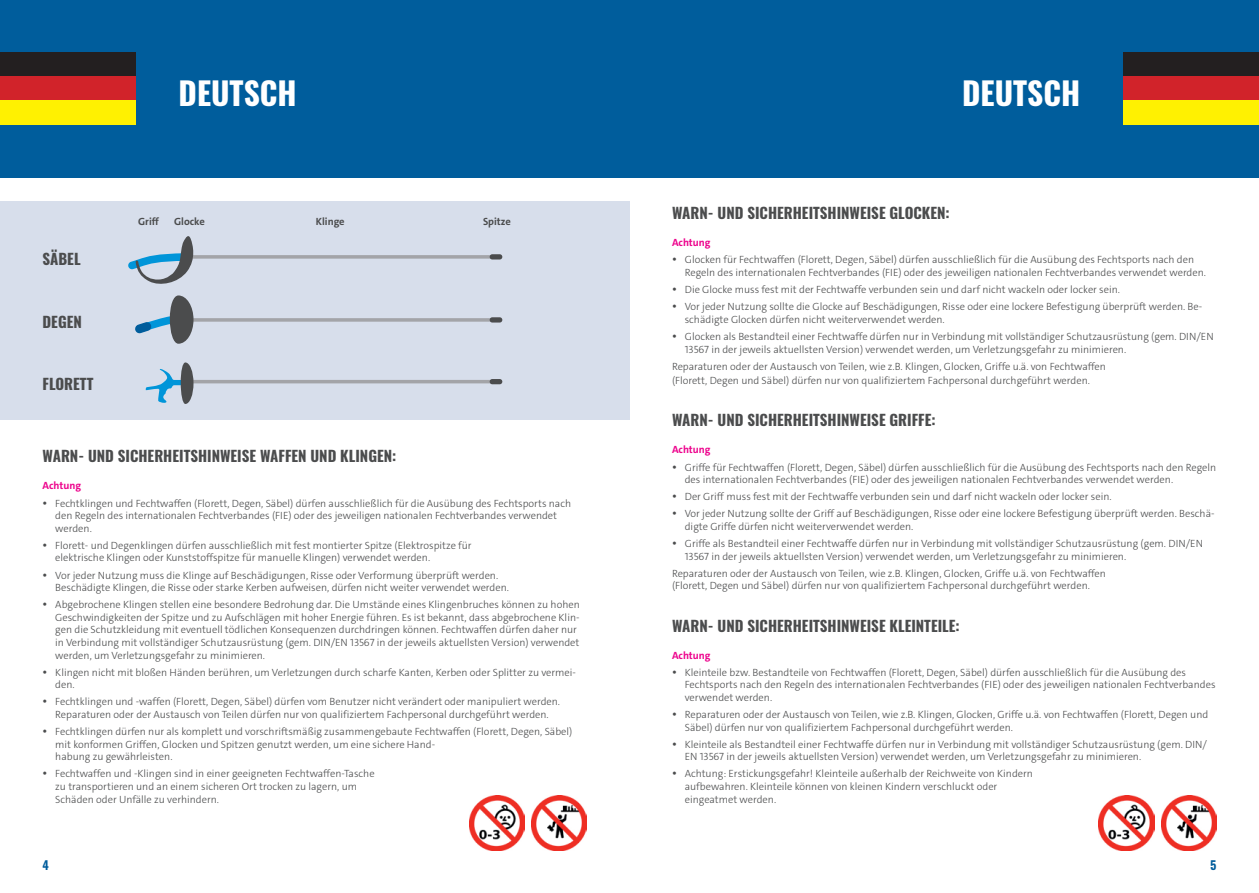
<style>
.page{position:relative;width:1259px;height:893px;background:#fff}
.page>*{position:absolute;margin:0;border:0;box-sizing:border-box;transform-origin:0 0}
.t1{font:700 31.5px "Oswald";color:#fff}
.t2{font:700 15px "Oswald";color:#4b4c4d}
.t3{font:700 12px "Oswald";color:#005d9c}
.t4{font:300 10.5px/12.6px "The Sans C4 s";color:#4b4c4d}
.t5{font:700 10.5px "The Sans";color:#ed028c}
.t6{font:700 10.5px "The Sans";color:#4b4c4d}
</style>
<div class="page">
<div style="left:0;top:201px;width:629px;height:219px;background:#d7deeb"></div>
<div style="left:0;top:0;width:1259px;height:177px;background:#005d9c"></div>
<div style="left:1123px;top:52px;width:136px;height:25px;background:#231f20"></div>
<div style="left:1123px;top:77px;width:136px;height:24px;background:#d1232a"></div>
<div style="left:1123px;top:101px;width:136px;height:24px;background:#fff101"></div>
<img style="left:469px;top:795px;width:55px;height:55px">
<img style="left:1098px;top:795px;width:56px;height:55px">
<img style="left:531px;top:795px;width:56px;height:55px">
<img style="left:1161px;top:795px;width:55px;height:55px">
<div style="left:0;top:52px;width:135px;height:25px;background:#231f20"></div>
<div style="left:0;top:77px;width:135px;height:24px;background:#d1232a"></div>
<div style="left:0;top:101px;width:135px;height:24px;background:#fff101"></div>
<svg style="left:128px;top:236px;width:373px;height:48px"></svg>
<div style="left:490px;top:254px;width:12px;height:5px;background:#4b4c4d;border-radius:3px"></div>
<hr style="left:188px;top:380px;width:313px;height:3px;background:#a3a4a8;border-radius:2px">
<svg style="left:135px;top:295px;width:356px;height:49px"></svg>
<svg style="left:146px;top:362px;width:47px;height:42px"></svg>
<div style="left:490px;top:317px;width:12px;height:6px;background:#4b4c4d;border-radius:3px"></div>
<div style="left:490px;top:379px;width:12px;height:5px;background:#4b4c4d;border-radius:3px"></div>
<h1 class="t1" style="left:179px;top:71px;width:120px">DEUTSCH</h1>
<h1 class="t1" style="left:962px;top:71px;width:120px">DEUTSCH</h1>
<h2 class="t2" style="left:43px;top:249px;width:40px">SÄBEL</h2>
<h2 class="t2" style="left:43px;top:312px;width:41px">DEGEN</h2>
<h2 class="t2" style="left:43px;top:374px;width:52px">FLORETT</h2>
<p class="t6" style="left:138px;top:215px;width:22px">Griff</p>
<p class="t6" style="left:174px;top:215px;width:32px">Glocke</p>
<p class="t6" style="left:316px;top:215px;width:30px">Klinge</p>
<p class="t6" style="left:483px;top:215px;width:29px">Spitze</p>
<h2 class="t2" style="left:43px;top:446px;width:355px">WARN- UND SICHERHEITSHINWEISE WAFFEN UND KLINGEN:</h2>
<p class="t5" style="left:43px;top:479px;width:40px">Achtung</p>
<p class="t4" style="left:55px;top:497px;width:517px">Fechtklingen und Fechtwaffen (Florett, Degen, Säbel) dürfen ausschließlich für die Ausübung des Fechtsports nach den Regeln des internationalen Fechtverbandes (FIE) oder des jeweiligen nationalen Fechtverbandes verwendet werden.</p>
<p class="t4" style="left:55px;top:539px;width:418px">Florett- und Degenklingen dürfen ausschließlich mit fest montierter Spitze (Elektrospitze für elektrische Klingen oder Kunststoffspitze für manuelle Klingen) verwendet werden.</p>
<p class="t4" style="left:55px;top:569px;width:455px">Vor jeder Nutzung muss die Klinge auf Beschädigungen, Risse oder Verformung überprüft werden.<br>Beschädigte Klingen, die Risse oder starke Kerben aufweisen, dürfen nicht weiter verwendet werden.</p>
<p class="t4" style="left:55px;top:598px;width:526px">Abgebrochene Klingen stellen eine besondere Bedrohung dar. Die Umstände eines Klingenbruches können zu hohen Geschwindigkeiten der Spitze und zu Aufschlägen mit hoher Energie führen. Es ist bekannt, dass abgebrochene Klin&shy;gen die Schutzkleidung mit eventuell tödlichen Konsequenzen durchdringen können. Fechtwaffen dürfen daher nur in Verbindung mit vollständiger Schutzausrüstung (gem. DIN/EN 13567 in der jeweils aktuellsten Version) verwendet werden, um Verletzungsgefahr zu minimieren.</p>
<p class="t4" style="left:55px;top:666px;width:522px">Klingen nicht mit bloßen Händen berühren, um Verletzungen durch scharfe Kanten, Kerben oder Splitter zu vermei&shy;den.</p>
<p class="t4" style="left:55px;top:696px;width:506px">Fechtklingen und -waffen (Florett, Degen, Säbel) dürfen vom Benutzer nicht verändert oder manipuliert werden.<br>Reparaturen oder der Austausch von Teilen dürfen nur von qualifiziertem Fachpersonal durchgeführt werden.</p>
<p class="t4" style="left:55px;top:725px;width:518px">Fechtklingen dürfen nur als komplett und vorschriftsmäßig zusammengebaute Fechtwaffen (Florett, Degen, Säbel) mit konformen Griffen, Glocken und Spitzen genutzt werden, um eine sichere Hand-<br>habung zu gewährleisten.</p>
<p class="t4" style="left:55px;top:768px;width:321px">Fechtwaffen und -Klingen sind in einer geeigneten Fechtwaffen-Tasche zu transportieren und an einem sicheren Ort trocken zu lagern, um<br>Schäden oder Unfälle zu verhindern.</p>
<h2 class="t2" style="left:672px;top:203px;width:279px">WARN- UND SICHERHEITSHINWEISE GLOCKEN:</h2>
<p class="t5" style="left:672px;top:236px;width:40px">Achtung</p>
<p class="t4" style="left:685px;top:254px;width:523px">Glocken für Fechtwaffen (Florett, Degen, Säbel) dürfen ausschließlich für die Ausübung des Fechtsports nach den<br>Regeln des internationalen Fechtverbandes (FIE) oder des jeweiligen nationalen Fechtverbandes verwendet werden.</p>
<p class="t4" style="left:685px;top:281px;width:519px;line-height:17.1px">Die Glocke muss fest mit der Fechtwaffe verbunden sein und darf nicht wackeln oder locker sein.<br>Vor jeder Nutzung sollte die Glocke auf Beschädigungen, Risse oder eine lockere Befestigung überprüft werden. Be-</p>
<p class="t4" style="left:685px;top:311px;width:530px;line-height:17.1px">schädigte Glocken dürfen nicht weiterverwendet werden.<br>Glocken als Bestandteil einer Fechtwaffe dürfen nur in Verbindung mit vollständiger Schutzausrüstung (gem. DIN/EN</p>
<p class="t4" style="left:672px;top:341px;width:456px;line-height:17.1px;text-indent:13px">13567 in der jeweils aktuellsten Version) verwendet werden, um Verletzungsgefahr zu minimieren.<br>Reparaturen oder der Austausch von Teilen, wie z.B. Klingen, Glocken, Griffe u.ä. von Fechtwaffen</p>
<p class="t4" style="left:672px;top:374px;width:419px">(Florett, Degen und Säbel) dürfen nur von qualifiziertem Fachpersonal durchgeführt werden.</p>
<h2 class="t2" style="left:672px;top:410px;width:265px">WARN- UND SICHERHEITSHINWEISE GRIFFE:</h2>
<p class="t5" style="left:672px;top:443px;width:40px">Achtung</p>
<p class="t4" style="left:685px;top:461px;width:533px">Griffe für Fechtwaffen (Florett, Degen, Säbel) dürfen ausschließlich für die Ausübung des Fechtsports nach den Regeln des internationalen Fechtverbandes (FIE) oder des jeweiligen nationalen Fechtverbandes verwendet werden.</p>
<p class="t4" style="left:685px;top:488px;width:531px;line-height:17.1px">Der Griff muss fest mit der Fechtwaffe verbunden sein und darf nicht wackeln oder locker sein.<br>Vor jeder Nutzung sollte der Griff auf Beschädigungen, Risse oder eine lockere Befestigung überprüft werden. Beschä-</p>
<p class="t4" style="left:685px;top:518px;width:520px;line-height:17.1px">digte Griffe dürfen nicht weiterverwendet werden.<br>Griffe als Bestandteil einer Fechtwaffe dürfen nur in Verbindung mit vollständiger Schutzausrüstung (gem. DIN/EN</p>
<p class="t4" style="left:672px;top:548px;width:456px;line-height:17.1px;text-indent:13px">13567 in der jeweils aktuellsten Version) verwendet werden, um Verletzungsgefahr zu minimieren.<br>Reparaturen oder der Austausch von Teilen, wie z.B. Klingen, Glocken, Griffe u.ä. von Fechtwaffen</p>
<p class="t4" style="left:672px;top:580px;width:419px">(Florett, Degen und Säbel) dürfen nur von qualifiziertem Fachpersonal durchgeführt werden.</p>
<h2 class="t2" style="left:672px;top:615px;width:289px">WARN- UND SICHERHEITSHINWEISE KLEINTEILE:</h2>
<p class="t5" style="left:672px;top:648px;width:40px">Achtung</p>
<p class="t4" style="left:685px;top:666px;width:532px">Kleinteile bzw. Bestandteile von Fechtwaffen (Florett, Degen, Säbel) dürfen ausschließlich für die Ausübung des<br>Fechtsports nach den Regeln des internationalen Fechtverbandes (FIE) oder des jeweiligen nationalen Fechtverbandes verwendet werden.</p>
<p class="t4" style="left:685px;top:708px;width:525px">Reparaturen oder der Austausch von Teilen, wie z.B. Klingen, Glocken, Griffe u.ä. von Fechtwaffen (Florett, Degen und<br>Säbel) dürfen nur von qualifiziertem Fachpersonal durchgeführt werden.</p>
<p class="t4" style="left:685px;top:738px;width:524px">Kleinteile als Bestandteil einer Fechtwaffe dürfen nur in Verbindung mit vollständiger Schutzausrüstung (gem. DIN/<br>EN 13567 in der jeweils aktuellsten Version) verwendet werden, um Verletzungsgefahr zu minimieren.</p>
<p class="t4" style="left:685px;top:768px;width:350px">Achtung: Erstickungsgefahr! Kleinteile außerhalb der Reichweite von Kindern aufbewahren. Kleinteile können von kleinen Kindern verschluckt oder eingeatmet werden.</p>
<p class="t3" style="left:43px;top:857px;width:8px">4</p>
<p class="t3" style="left:1210px;top:857px;width:8px">5</p>
</div>
